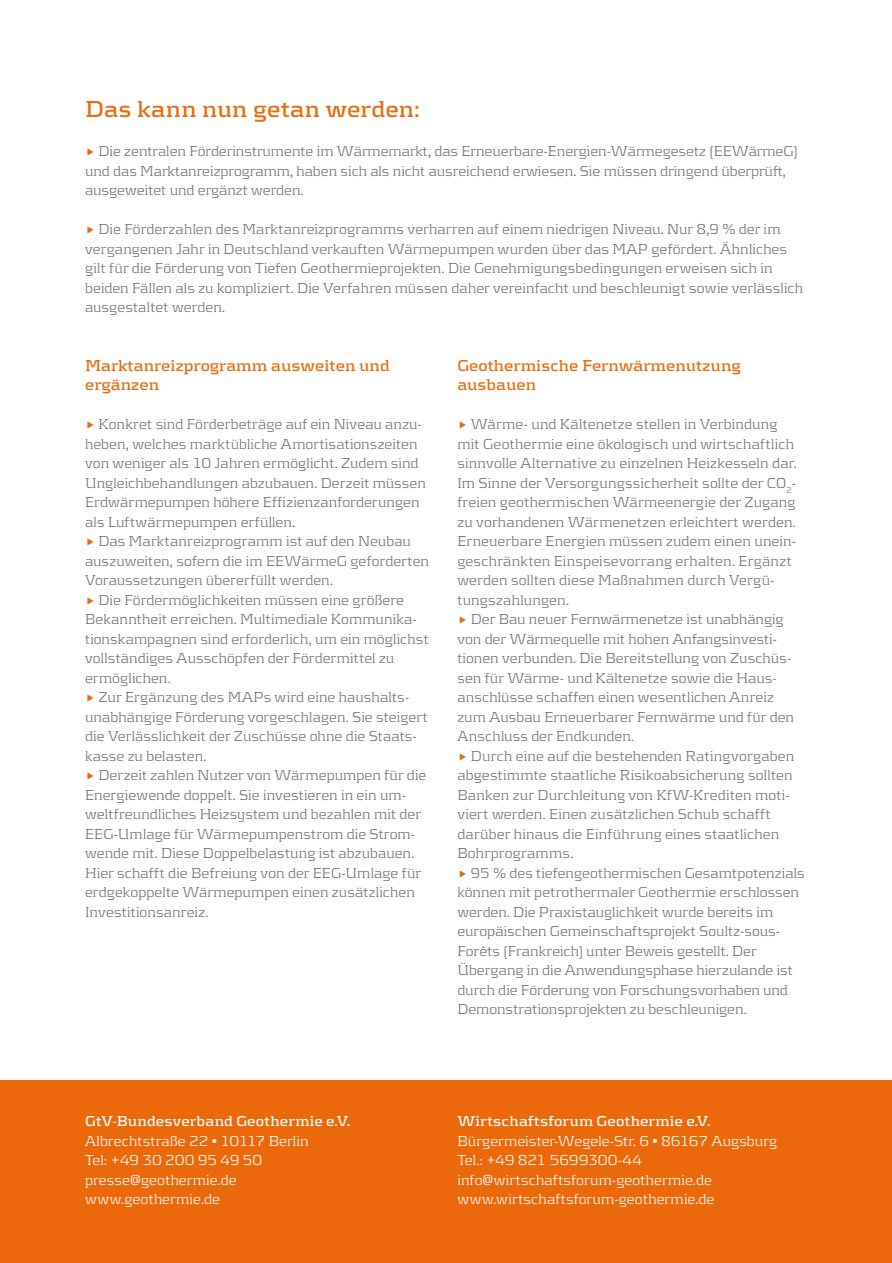
<style>
.page{position:relative;width:892px;height:1263px;background:#fff}
.page>*{position:absolute;margin:0;border:0;box-sizing:border-box;transform-origin:0 0}
.t1{font:700 24px "Kontrapunkt";letter-spacing:.01em;color:#eb690b}
.t2{font:700 16.5px/19.8px "Kontrapunkt";color:#eb690b}
.t3{font:300 15px/19.5px "Kontrapunkt";letter-spacing:.005em;color:#747476}
.t4{font:300 15px/19.5px "Kontrapunkt";letter-spacing:.01em;color:#fff}
.t5{font:700 15px "Kontrapunkt";letter-spacing:.01em;color:#fff}
</style>
<div class="page">
<div style="left:0;top:1080px;width:891px;height:183px;background:#eb690b"></div>
<h1 class="t1" style="left:85px;top:95px;width:336px">Das kann nun getan werden:</h1>
<p class="t3" style="left:85px;top:141px;width:714px;text-indent:13px">Die zentralen Förderinstrumente im Wärmemarkt, das Erneuerbare-Energien-Wärmegesetz (EEWärmeG) und das Marktanreizprogramm, haben sich als nicht ausreichend erwiesen. Sie müssen dringend überprüft, ausgeweitet und ergänzt werden.</p>
<p class="t3" style="left:85px;top:219px;width:719px;text-indent:13px">Die Förderzahlen des Marktanreizprogramms verharren auf einem niedrigen Niveau. Nur 8,9 % der im vergangenen Jahr in Deutschland verkauften Wärmepumpen wurden über das MAP gefördert. Ähnliches gilt für die Förderung von Tiefen Geothermieprojekten. Die Genehmigungsbedingungen erweisen sich in beiden Fällen als zu kompliziert. Die Verfahren müssen daher vereinfacht und beschleunigt sowie verlässlich ausgestaltet werden.</p>
<p class="t2" style="left:85px;top:355px;width:306px">Marktanreizprogramm ausweiten und ergänzen</p>
<p class="t3" style="left:85px;top:414px;width:342px;text-indent:13px">Konkret sind Förderbeträge auf ein Niveau anzu&shy;heben, welches marktübliche Amortisationszeiten von weniger als 10 Jahren ermöglicht. Zudem sind Ungleichbehandlungen abzubauen. Derzeit müssen Erdwärmepumpen höhere Effizienzanforderungen als Luftwärmepumpen erfüllen.</p>
<p class="t3" style="left:98px;top:531px;width:314px">Das Marktanreizprogramm ist auf den Neubau</p>
<p class="t3" style="left:85px;top:550px;width:345px">auszuweiten, sofern die im EEWärmeG geforderten</p>
<p class="t3" style="left:85px;top:570px;width:249px">Voraussetzungen übererfüllt werden.</p>
<p class="t3" style="left:98px;top:589px;width:307px">Die Fördermöglichkeiten müssen eine größere</p>
<p class="t3" style="left:85px;top:609px;width:333px">Bekanntheit erreichen. Multimediale Kommunika-</p>
<p class="t3" style="left:85px;top:628px;width:345px">tionskampagnen sind erforderlich, um ein möglichst</p>
<p class="t3" style="left:85px;top:648px;width:311px">vollständiges Ausschöpfen der Fördermittel zu</p>
<p class="t3" style="left:85px;top:667px;width:87px">ermöglichen.</p>
<p class="t3" style="left:98px;top:687px;width:312px">Zur Ergänzung des MAPs wird eine haushalts-</p>
<p class="t3" style="left:85px;top:706px;width:344px">unabhängige Förderung vorgeschlagen. Sie steigert</p>
<p class="t3" style="left:85px;top:726px;width:333px">die Verlässlichkeit der Zuschüsse ohne die Staats-</p>
<p class="t3" style="left:85px;top:745px;width:123px">kasse zu belasten.</p>
<p class="t3" style="left:98px;top:765px;width:329px">Derzeit zahlen Nutzer von Wärmepumpen für die</p>
<p class="t3" style="left:85px;top:784px;width:322px">Energiewende doppelt. Sie investieren in ein um-</p>
<p class="t3" style="left:85px;top:804px;width:337px">weltfreundliches Heizsystem und bezahlen mit der</p>
<p class="t3" style="left:85px;top:823px;width:331px">EEG-Umlage für Wärmepumpenstrom die Strom-</p>
<p class="t3" style="left:85px;top:843px;width:331px">wende mit. Diese Doppelbelastung ist abzubauen.</p>
<p class="t3" style="left:85px;top:862px;width:337px">Hier schafft die Befreiung von der EEG-Umlage für</p>
<p class="t3" style="left:85px;top:882px;width:331px">erdgekoppelte Wärmepumpen einen zusätzlichen</p>
<p class="t3" style="left:85px;top:901px;width:125px">Investitionsanreiz.</p>
<p class="t2" style="left:457px;top:355px;width:285px">Geothermische Fernwärmenutzung ausbauen</p>
<p class="t3" style="left:457px;top:414px;width:341px;text-indent:14px">Wärme- und Kältenetze stellen in Verbindung mit Geothermie eine ökologisch und wirtschaftlich sinnvolle Alternative zu einzelnen Heizkesseln dar.<br>Im Sinne der Versorgungssicherheit sollte der CO<sub>2</sub>- freien geothermischen Wärmeenergie der Zugang zu vorhandenen Wärmenetzen erleichtert werden.<br>Erneuerbare Energien müssen zudem einen unein&shy;geschränkten Einspeisevorrang erhalten. Ergänzt werden sollten diese Maßnahmen durch Vergü&shy;tungszahlungen.</p>
<p class="t3" style="left:457px;top:609px;width:338px;text-indent:14px">Der Bau neuer Fernwärmenetze ist unabhängig von der Wärmequelle mit hohen Anfangsinvesti&shy;tionen verbunden. Die Bereitstellung von Zuschüs&shy;sen für Wärme- und Kältenetze sowie die Haus&shy;anschlüsse schaffen einen wesentlichen Anreiz zum Ausbau Erneuerbarer Fernwärme und für den Anschluss der Endkunden.</p>
<p class="t3" style="left:457px;top:745px;width:338px;text-indent:14px">Durch eine auf die bestehenden Ratingvorgaben abgestimmte staatliche Risikoabsicherung sollten Banken zur Durchleitung von KfW-Krediten moti&shy;viert werden. Einen zusätzlichen Schub schafft darüber hinaus die Einführung eines staatlichen Bohrprogramms.</p>
<p class="t3" style="left:457px;top:862px;width:349px;text-indent:13px">95 % des tiefengeothermischen Gesamtpotenzials können mit petrothermaler Geothermie erschlossen werden. Die Praxistauglichkeit wurde bereits im europäischen Gemeinschaftsprojekt Soultz-sous-Forêts (Frankreich) unter Beweis gestellt. Der Übergang in die Anwendungsphase hierzulande ist durch die Förderung von Forschungsvorhaben und Demonstrationsprojekten zu beschleunigen.</p>
<p class="t5" style="left:85px;top:1112px;width:267px">GtV-Bundesverband Geothermie e.V.</p>
<p class="t4" style="left:85px;top:1130px;width:225px">Albrechtstraße 22 • 10117 Berlin<br>Tel: +49 30 200 95 49 50 presse@geothermie.de www.geothermie.de</p>
<p class="t5" style="left:457px;top:1112px;width:255px">Wirtschaftsforum Geothermie e.V.</p>
<p class="t4" style="left:457px;top:1130px;width:321px">Bürgermeister-Wegele-Str. 6 • 86167 Augsburg Tel.: +49 821 5699300-44 info@wirtschaftsforum-geothermie.de www.wirtschaftsforum-geothermie.de</p>
</div>
